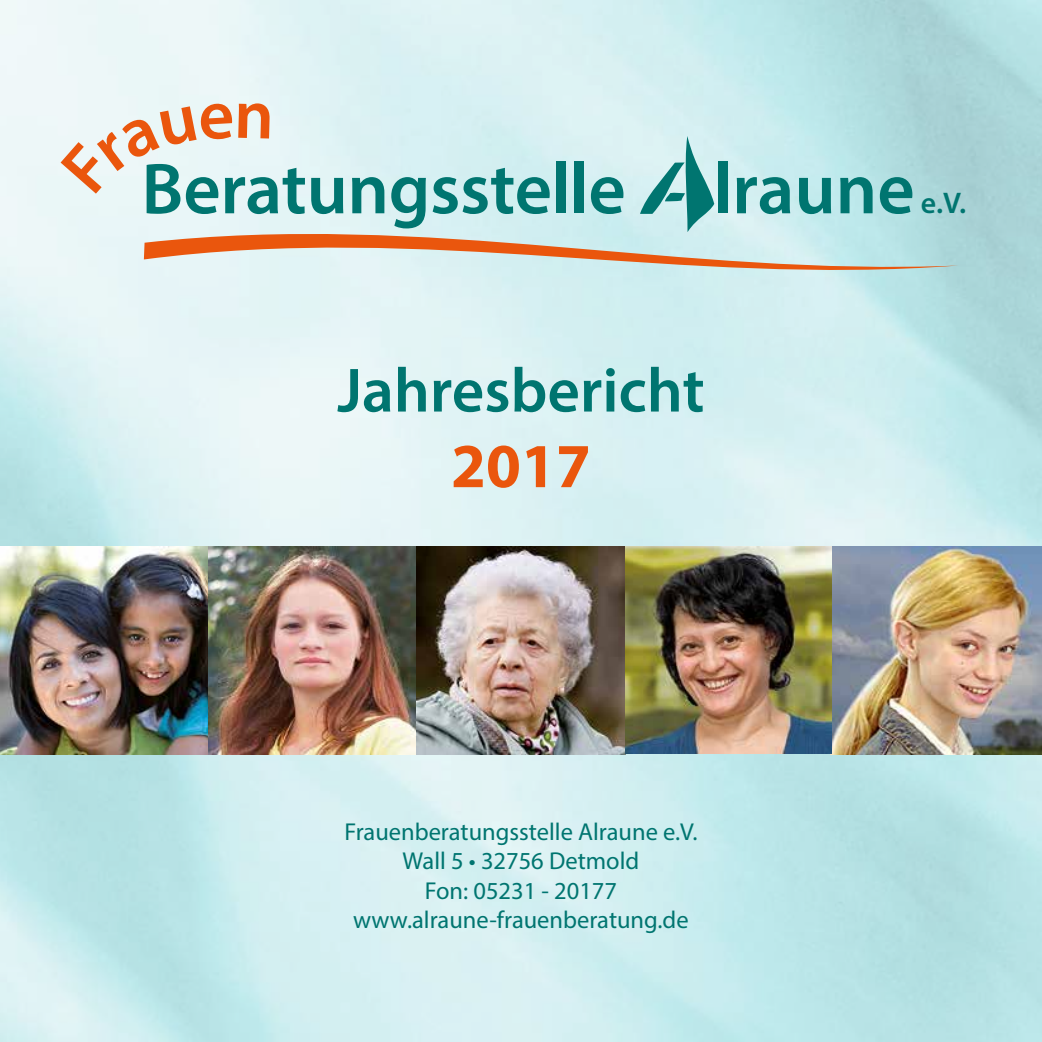
<style>
.page{position:relative;width:1042px;height:1042px;background:#fff}
.page>*{position:absolute;margin:0;border:0;box-sizing:border-box;transform-origin:0 0}
.t1{font:600 72.62px "Myriad Pro";letter-spacing:-.005em;color:#007570}
.t2{font:600 63px "Myriad Pro";color:#007570}
.t3{font:700 63px "Myriad Pro";color:#ea560d}
.t4{font:600 29.93px "Myriad Pro";color:#007570}
.t5{font:24.5px/29.4px "Myriad Pro";color:#007570;text-align:center}
</style>
<div class="page">
<img style="left:0;top:546px;width:1042px;height:209px">
<img style="left:208px;top:546px;width:210px;height:208px">
<svg style="left:640px;top:136px;width:74px;height:75px;background:#8ec6c6"></svg>
<svg style="left:144px;top:211px;width:814px;height:76px;background:#d5dad3"></svg>
<div style="left:61px;top:103px;width:209px;height:91px;background:#eaf7f7"></div>
<h1 class="t1" style="left:141px;top:143px;width:775px">Beratungsstelle lraune</h1>
<p class="t4" style="left:921px;top:184px;width:47px">e.V.</p>
<h2 class="t2" style="left:337px;top:350px;width:369px">Jahresbericht</h2>
<h2 class="t3" style="left:451px;top:425px;width:141px">2017</h2>
<p class="t5" style="left:344px;top:817px;width:355px">Frauenberatungsstelle Alraune e.V.<br>Wall 5 • 32756 Detmold<br>Fon: 05231 - 20177 www.alraune-frauenberatung.de</p>
</div>
